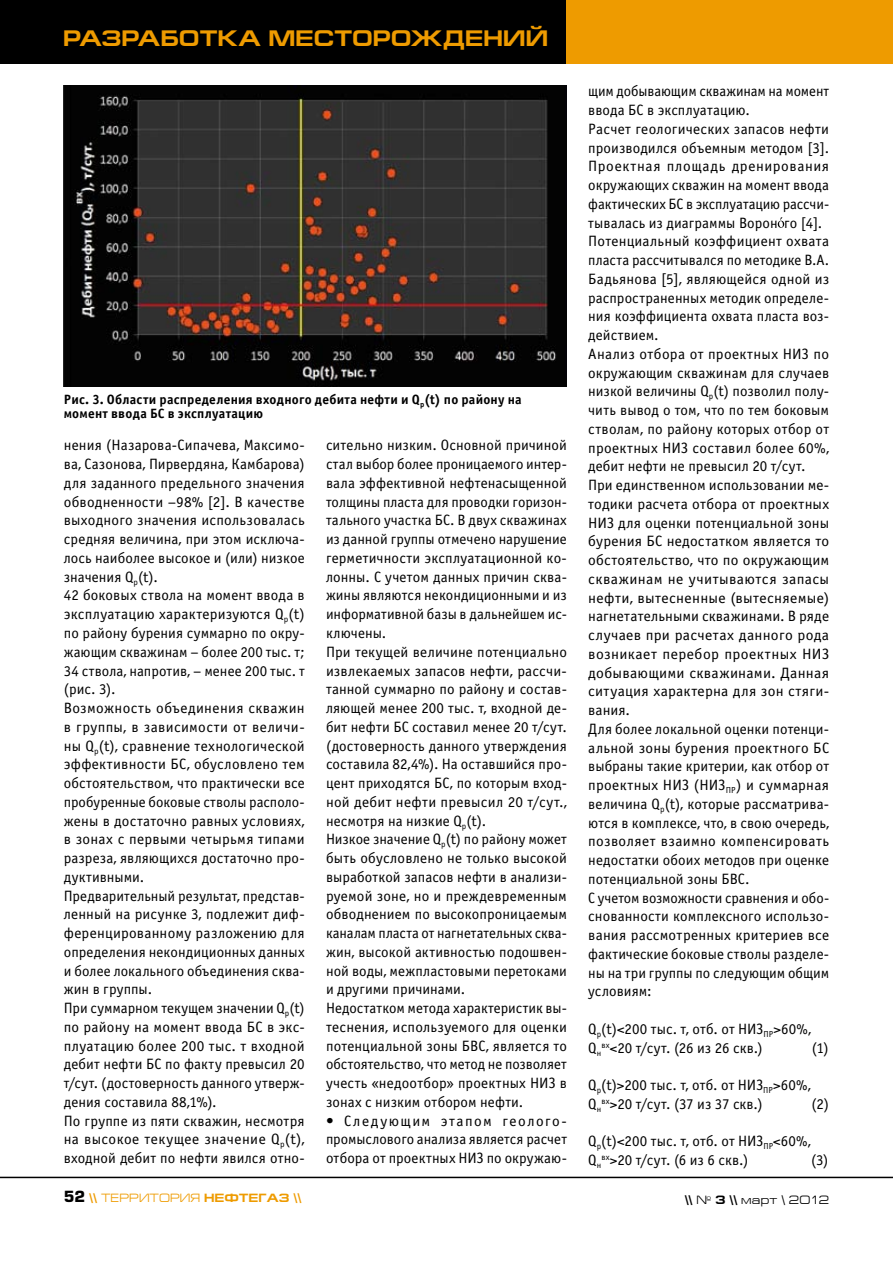
<style>
.page{position:relative;width:893px;height:1263px;background:#fff}
.page>*{position:absolute;margin:0;border:0;box-sizing:border-box;transform-origin:0 0}
.t1{font:700 22.5px "Europe Ext";letter-spacing:-.005em;color:#ee9b00}
.t2{font:15px/18.8px "Officina Sans C";letter-spacing:.01em;color:#000}
.t3{font:700 13.5px/13.5px "Officina Sans C";letter-spacing:.015em;color:#000}
.t4{font:700 12px "Europe Ext";color:#ee9b00}
.t5{font:12px "Europe Ext";letter-spacing:.015em;color:#000}
.s1{font-family:"Europe";font-size:15px;color:#000}
.s2{font-weight:400}
.s3{font-weight:700}
</style>
<div class="page">
<div style="left:0;top:0;width:893px;height:64px;background:#ee9b00"></div>
<div style="left:0;top:0;width:566px;height:64px;background:#000"></div>
<hr style="left:0;top:1177px;width:893px;height:1px;background:#000">
<svg style="left:778px;top:217px;width:6px;height:11px"></svg>
<img style="left:64px;top:85px;width:503px;height:301px">
<h1 class="t1" style="left:63px;top:26px;width:487px">разработка месторожден ий</h1>
<p class="t3" style="left:64px;top:393px;width:459px">Рис. 3. Области распределения входного дебита нефти и Q<sub>р</sub>(t) по району на момент ввода БС в эксплуатацию</p>
<p class="t2" style="left:64px;top:436px;width:242px">нения (Назарова-Сипачева, Максимо&shy;ва, Сазонова, Пирвердяна, Камбарова) для заданного предельного значения обводненности –98% [2]. В качестве выходного значения использовалась средняя величина, при этом исключа&shy;лось наиболее высокое и (или) низкое значения Q<sub>p</sub>(t).<br>42 боковых ствола на момент ввода в эксплуатацию характеризуются Q<sub>p</sub>(t) по району бурения суммарно по окру&shy;жающим скважинам – более 200 тыс. т; 34 ствола, напротив, – менее 200 тыс. т (рис. 3).<br>Возможность объединения скважин в группы, в зависимости от величи&shy;ны Q<sub>р</sub>(t), сравнение технологической эффективности БС, обусловлено тем обстоятельством, что практически все пробуренные боковые стволы располо&shy;жены в достаточно равных условиях, в зонах с первыми четырьмя типами разреза, являющихся достаточно про&shy;дуктивными.<br>Предварительный результат, представ&shy;ленный на рисунке 3, подлежит диф&shy;ференцированному разложению для определения некондиционных данных и более локального объединения сква&shy;жин в группы.<br>При суммарном текущем значении Q<sub>р</sub>(t) по району на момент ввода БС в экс&shy;плуатацию более 200 тыс. т входной дебит нефти БС по факту превысил 20 т/сут. (достоверность данного утверж&shy;дения составила 88,1%).<br>По группе из пяти скважин, несмотря на высокое текущее значение Q<sub>р</sub>(t), входной дебит по нефти явился отно-</p>
<p class="t2" style="left:326px;top:436px;width:242px">сительно низким. Основной причиной стал выбор более проницаемого интер&shy;вала эффективной нефтенасыщенной толщины пласта для проводки горизон&shy;тального участка БС. В двух скважинах из данной группы отмечено нарушение герметичности эксплуатационной ко&shy;лонны. С учетом данных причин сква&shy;жины являются некондиционными и из информативной базы в дальнейшем ис&shy;ключены.<br>При текущей величине потенциально извлекаемых запасов нефти, рассчи&shy;танной суммарно по району и состав&shy;ляющей менее 200 тыс. т, входной де&shy;бит нефти БС составил менее 20 т/сут. (достоверность данного утверждения составила 82,4%). На оставшийся про&shy;цент приходятся БС, по которым вход&shy;ной дебит нефти превысил 20 т/сут., несмотря на низкие Q<sub>р</sub>(t).<br>Низкое значение Q<sub>р</sub>(t) по району может быть обусловлено не только высокой выработкой запасов нефти в анализи&shy;руемой зоне, но и преждевременным обводнением по высокопроницаемым каналам пласта от нагнетательных сква&shy;жин, высокой активностью подошвен&shy;ной воды, межпластовыми перетоками и другими причинами.<br>Недостатком метода характеристик вы&shy;теснения, используемого для оценки потенциальной зоны БВС, является то обстоятельство, что метод не позволяет учесть «недоотбор» проектных НИЗ в зонах с низким отбором нефти.</p>
<p class="t2" style="left:326px;top:1111px;width:242px;text-align:justify">• Следующим этапом геолого&shy;промыслового анализа является расчет отбора от проектных НИЗ по окружаю-</p>
<p class="t2" style="left:588px;top:82px;width:242px">щим добывающим скважинам на момент ввода БС в эксплуатацию.<br>Расчет геологических запасов нефти производился объемным методом [3].<br>Проектная площадь дренирования окружающих скважин на момент ввода фактических БС в эксплуатацию рассчи&shy;тывалась из диаграммы Ворон го [4].<br>Потенциальный коэффициент охвата пласта рассчитывался по методике В.А.<br>Бадьянова [5], являющейся одной из распространенных методик определе&shy;ния коэффициента охвата пласта воз&shy;действием.<br>Анализ отбора от проектных НИЗ по окружающим скважинам для случаев низкой величины Q<sub>р</sub>(t) позволил полу&shy;чить вывод о том, что по тем боковым стволам, по району которых отбор от проектных НИЗ составил более 60%, дебит нефти не превысил 20 т/сут.<br>При единственном использовании ме&shy;тодики расчета отбора от проектных НИЗ для оценки потенциальной зоны бурения БС недостатком является то обстоятельство, что по окружающим скважинам не учитываются запасы нефти, вытесненные (вытесняемые) нагнетательными скважинами. В ряде случаев при расчетах данного рода возникает перебор проектных НИЗ добывающими скважинами. Данная ситуация характерна для зон стяги&shy;вания.<br>Для более локальной оценки потенци&shy;альной зоны бурения проектного БС выбраны такие критерии, как отбор от проектных НИЗ (НИЗ<sub>ПР</sub>) и суммарная величина Q<sub>р</sub>(t), которые рассматрива&shy;ются в комплексе, что, в свою очередь, позволяет взаимно компенсировать недостатки обоих методов при оценке потенциальной зоны БВС.<br>С учетом возможности сравнения и обо&shy;снованности комплексного использо&shy;вания рассмотренных критериев все фактические боковые стволы разделе&shy;ны на три группы по следующим общим условиям:</p>
<p class="t2" style="left:588px;top:1020px;width:224px">Q<sub>р</sub>(t)&lt;200 тыс. т, отб. от НИЗ<sub>ПР</sub>&gt;60%,<br>Q<sub>н</sub><sup>вх</sup>&lt;20 т/сут. (26 из 26 скв.)</p>
<p class="t2" style="left:812px;top:1038px;width:19px">(1)</p>
<p class="t2" style="left:588px;top:1076px;width:224px">Q<sub>р</sub>(t)&gt;200 тыс. т, отб. от НИЗ<sub>ПР</sub>&gt;60%,<br>Q<sub>н</sub><sup>вх</sup>&gt;20 т/сут. (37 из 37 скв.)</p>
<p class="t2" style="left:812px;top:1095px;width:19px">(2)</p>
<p class="t2" style="left:588px;top:1132px;width:224px">Q<sub>р</sub>(t)&lt;200 тыс. т, отб. от НИЗ<sub>ПР</sub>&lt;60%,<br>Q<sub>н</sub><sup>вх</sup>&gt;20 т/сут. (6 из 6 скв.)</p>
<p class="t2" style="left:811px;top:1151px;width:19px">(3)</p>
<p class="t4" style="left:64px;top:1191px;width:239px"><span class="s1">52</span> \\ <span class="s2">ТЕРРИТОРИЯ</span> НЕФТЕГАЗ \\</p>
<p class="t5" style="left:685px;top:1193px;width:146px"><span class="s3">\\</span> № <span class="s3">3 \\</span> март \ 2012</p>
</div>
